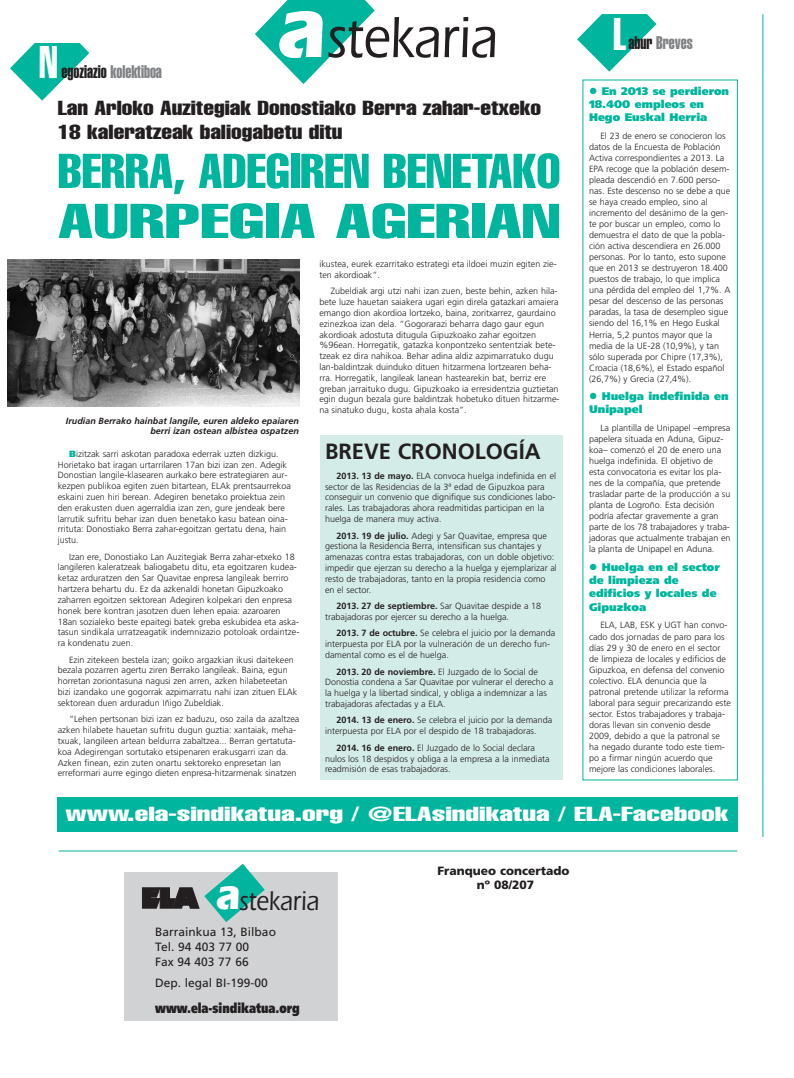
<style>
.page{position:relative;width:794px;height:1078px;background:#fff}
.page>*{position:absolute;margin:0;border:0;box-sizing:border-box;transform-origin:0 0}
.t1{font:500 60px "Itc Eras";color:#231f20;scale:.85 1}
.t2{font:extra-condensed 48px/50px "Helvetica";color:#00b59d;scale:1.08 1}
.t3{font:45px "Helvetica Extra Compressed";color:#fff}
.t4{font:500 28px "Itc Eras";color:#231f20;scale:.85 1}
.t5{font:700 22px "Frutiger";color:#231f20}
.t6{font:extra-condensed 20px/24px "Helvetica";color:#231f20;scale:1.25 1}
.t7{font:extra-condensed 20px "Helvetica";color:#fff;scale:1.6 1}
.t8{font:18px "Helvetica Extra Compressed";color:#808285}
.t9{font:900 14px "Frutiger";color:#231f20;scale:.77 1}
.t10{font:12px/15px "Frutiger";color:#231f20}
.t11{font:900 12px/14px "Frutiger";color:#231f20;text-align:center}
.t12{font:900 11px/13.4px "Frutiger";color:#00b59d}
.t13{font:300 9px/10.8px "Frutiger";color:#231f20}
.t14{font:italic 700 9px/10.8px "Frutiger";color:#231f20;text-align:right}
.s1{color:#231f20}
.s2{font-weight:700;font-size:90px;color:#fff}
.s3{font-weight:900;color:#00b59d}
.s4{font-weight:700}
.s5{font-weight:700;font-size:45px;color:#fff}
</style>
<div class="page">
<div style="left:124px;top:872px;width:213px;height:148px;background:#d1d2d4"></div>
<svg style="left:142px;top:863px;width:123px;height:58px"></svg>
<hr style="left:59px;top:850px;width:678px;height:1px;background:#00b59d">
<svg style="left:255px;top:0;width:120px;height:84px"></svg>
<div style="left:57px;top:797px;width:680px;height:34px;background:#00b59d"></div>
<svg style="left:577px;top:14px;width:79px;height:58px"></svg>
<div style="left:320px;top:435px;width:242px;height:344px;background:#d4ece7"></div>
<svg style="left:10px;top:43px;width:79px;height:58px"></svg>
<img style="left:7px;top:259px;width:292px;height:147px">
<hr style="left:762px;top:14px;width:1px;height:822px;background:#00b59d">
<h3 class="t3" style="left:39px;top:46px;width:21px">N</h3>
<h3 class="t8" style="left:61px;top:65px;width:102px"><span class="s1">egoziazio</span> kolektiboa</h3>
<h1 class="t1" style="left:276px;top:17px;width:262px"><span class="s2">a</span>stekaria</h1>
<h3 class="t6" style="left:58px;top:97px;width:388px">Lan Arloko Auzitegiak Donostiako Berra zahar-etxeko<br>18 kaleratzeak baliogabetu ditu</h3>
<h2 class="t2" style="left:58px;top:149px;width:467px">BERRA, ADEGIREN BENETAKO<br>AURPEGIA AGERIAN</h2>
<p class="t14" style="left:66px;top:415px;width:235px">Irudian Berrako hainbat langile, euren aldeko epaiaren berri izan ostean albistea ospatzen</p>
<p class="t13" style="left:58px;top:449px;width:235px;text-indent:11px"><span class="s3">B</span>izitzak sarri askotan paradoxa ederrak uzten dizkigu.<br>Horietako bat iragan urtarrilaren 17an bizi izan zen. Adegik Donostian langile-klasearen aurkako bere estrategiaren aur&shy;kezpen publikoa egiten zuen bitartean, ELAk prentsaurrekoa eskaini zuen hiri berean. Adegiren benetako proiektua zein den erakusten duen agerraldia izan zen, gure jendeak bere larrutik sufritu behar izan duen benetako kasu batean oina&shy;rrituta: Donostiako Berra zahar-egoitzan gertatu dena, hain justu.</p>
<p class="t13" style="left:58px;top:551px;width:243px;text-indent:11px">Izan ere, Donostiako Lan Auzitegiak Berra zahar-etxeko 18 langileren kaleratzeak baliogabetu ditu, eta egoitzaren kudea&shy;ketaz arduratzen den Sar Quavitae enpresa langileak berriro hartzera behartu du. Ez da azkenaldi honetan Gipuzkoako zaharren egoitzen sektorean Adegiren kolpekari den enpresa honek bere kontran jasotzen duen lehen epaia: azaroaren 18an sozialeko beste epaitegi batek greba eskubidea eta aska&shy;tasun sindikala urratzeagatik indemnizazio potoloak ordaintze&shy;ra kondenatu zuen.</p>
<p class="t13" style="left:58px;top:654px;width:241px;text-indent:11px">Ezin zitekeen bestela izan; goiko argazkian ikusi daitekeen bezala pozarren agertu ziren Berrako langileak. Baina, egun horretan zoriontasuna nagusi zen arren, azken hilabeteetan bizi izandako une gogorrak azpimarratu nahi izan zituen ELAk sektorean duen arduradun Iñigo Zubeldiak.</p>
<p class="t13" style="left:58px;top:714px;width:243px;text-indent:11px">“Lehen pertsonan bizi izan ez baduzu, oso zaila da azaltzea azken hilabete hauetan sufritu dugun guztia: xantaiak, meha&shy;txuak, langileen artean beldurra zabaltzea... Berran gertatuta&shy;koa Adegirengan sortutako etsipenaren erakusgarri izan da.<br>Azken finean, ezin zuten onartu sektoreko enpresetan lan erreformari aurre egingo dieten enpresa-hitzarmenak sinatzen</p>
<p class="t13" style="left:319px;top:259px;width:239px">ikustea, eurek ezarritako estrategi eta ildoei muzin egiten zie&shy;ten akordioak”.</p>
<p class="t13" style="left:319px;top:286px;width:242px;text-indent:11px">Zubeldiak argi utzi nahi izan zuen, beste behin, azken hila&shy;bete luze hauetan saiakera ugari egin direla gatazkari amaiera emango dion akordioa lortzeko, baina, zoritxarrez, gaurdaino ezinezkoa izan dela. “Gogorarazi beharra dago gaur egun akordioak adostuta ditugula Gipuzkoako zahar egoitzen %96ean. Horregatik, gatazka konpontzeko sententziak bete&shy;tzeak ez dira nahikoa. Behar adina aldiz azpimarratuko dugu lan-baldintzak duinduko dituen hitzarmena lortzearen beha&shy;rra. Horregatik, langileak lanean hastearekin bat, berriz ere greban jarraituko dugu. Gipuzkoako ia erresidentzia guztietan egin dugun bezala gure baldintzak hobetuko dituen hitzarme&shy;na sinatuko dugu, kosta ahala kosta”.</p>
<h3 class="t5" style="left:325px;top:442px;width:217px">BREVE CRONOLOGÍA</h3>
<p class="t13" style="left:325px;top:471px;width:233px;text-indent:11px"><span class="s4">2013. 13 de mayo.</span> ELA convoca huelga indefinida en el sector de las Residencias de la 3ª edad de Gipuzkoa para conseguir un convenio que dignifique sus condiciones labo&shy;rales. Las trabajadoras ahora readmitidas participan en la huelga de manera muy activa.</p>
<p class="t13" style="left:325px;top:530px;width:233px;text-indent:11px"><span class="s4">2013. 19 de julio.</span> Adegi y Sar Quavitae, empresa que gestiona la Residencia Berra, intensifican sus chantajes y amenazas contra estas trabajadoras, con un doble objetivo: impedir que ejerzan su derecho a la huelga y ejemplarizar al resto de trabajadoras, tanto en la propia residencia como en el sector.</p>
<p class="t13" style="left:325px;top:601px;width:218px;text-indent:11px"><span class="s4">2013. 27 de septiembre.</span> Sar Quavitae despide a 18 trabajadoras por ejercer su derecho a la huelga.</p>
<p class="t13" style="left:325px;top:628px;width:232px;text-indent:11px"><span class="s4">2013. 7 de octubre.</span> Se celebra el juicio por la demanda interpuesta por ELA por la vulneración de un derecho fun&shy;damental como es el de huelga.</p>
<p class="t13" style="left:325px;top:666px;width:230px;text-indent:11px"><span class="s4">2013. 20 de noviembre.</span> El Juzgado de lo Social de Donostia condena a Sar Quavitae por vulnerar el derecho a la huelga y la libertad sindical, y obliga a indemnizar a las trabajadoras afectadas y a ELA.</p>
<p class="t13" style="left:325px;top:715px;width:229px;text-indent:11px"><span class="s4">2014. 13 de enero.</span> Se celebra el juicio por la demanda interpuesta por ELA por el despido de 18 trabajadoras.</p>
<p class="t13" style="left:325px;top:742px;width:226px;text-indent:11px"><span class="s4">2014. 16 de enero.</span> El Juzgado de lo Social declara nulos los 18 despidos y obliga a la empresa a la inmediata readmisión de esas trabajadoras.</p>
<h3 class="t3" style="left:613px;top:18px;width:15px">L</h3>
<h3 class="t8" style="left:628px;top:36px;width:66px"><span class="s1">abur</span> Breves</h3>
<p class="t12" style="left:589px;top:85px;width:141px">● En 2013 se perdieron<br>18.400 empleos en<br>Hego Euskal Herria</p>
<p class="t13" style="left:589px;top:131px;width:143px;text-indent:11px">El 23 de enero se conocieron los datos de la Encuesta de Población<br>Activa correspondientes a 2013. La<br>EPA recoge que la población desem&shy;pleada descendió en 7.600 perso&shy;nas. Este descenso no se debe a que se haya creado empleo, sino al incremento del desánimo de la gen&shy;te por buscar un empleo, como lo demuestra el dato de que la pobla&shy;ción activa descendiera en 26.000 personas. Por lo tanto, esto supone que en 2013 se destruyeron 18.400 puestos de trabajo, lo que implica una pérdida del empleo del 1,7%. A pesar del descenso de las personas paradas, la tasa de desempleo sigue siendo del 16,1% en Hego Euskal<br>Herria, 5,2 puntos mayor que la media de la UE-28 (10,9%), y tan sólo superada por Chipre (17,3%),<br>Croacia (18,6%), el Estado español (26,7%) y Grecia (27,4%).</p>
<p class="t12" style="left:589px;top:390px;width:141px">● Huelga indefinida en<br>Unipapel</p>
<p class="t13" style="left:589px;top:423px;width:143px;text-indent:11px">La plantilla de Unipapel –empresa papelera situada en Aduna, Gipuz&shy;koa– comenzó el 20 de enero una huelga indefinida. El objetivo de esta convocatoria es evitar los pla&shy;nes de la compañía, que pretende trasladar parte de la producción a su planta de Logroño. Esta decisión podría afectar gravemente a gran parte de los 78 trabajadores y traba&shy;jadoras que actualmente trabajan en la planta de Unipapel en Aduna.</p>
<p class="t12" style="left:589px;top:561px;width:132px">● Huelga en el sector de limpieza de edificios y locales de<br>Gipuzkoa</p>
<p class="t13" style="left:589px;top:620px;width:143px;text-indent:11px">ELA, LAB, ESK y UGT han convo&shy;cado dos jornadas de paro para los días 29 y 30 de enero en el sector de limpieza de locales y edificios de Gipuzkoa, en defensa del convenio colectivo. ELA denuncia que la patronal pretende utilizar la reforma laboral para seguir precarizando este sector. Estos trabajadores y trabaja&shy;doras llevan sin convenio desde 2009, debido a que la patronal se ha negado durante todo este tiem&shy;po a firmar ningún acuerdo que mejore las condiciones laborales.</p>
<h3 class="t7" style="left:66px;top:806px;width:416px">www.ela-sindikatua.org / @ELAsindikatua / ELA-Facebook</h3>
<h3 class="t4" style="left:216px;top:890px;width:123px"><span class="s5">a</span>stekaria</h3>
<h3 class="t10" style="left:155px;top:925px;width:122px">Barrainkua 13, Bilbao<br>Tel. 94 403 77 00<br>Fax 94 403 77 66</h3>
<h3 class="t10" style="left:155px;top:975px;width:114px">Dep. legal BI-199-00</h3>
<h3 class="t9" style="left:155px;top:1002px;width:189px">www.ela-sindikatua.org</h3>
<h3 class="t11" style="left:437px;top:864px;width:134px">Franqueo concertado nº 08/207</h3>
</div>
